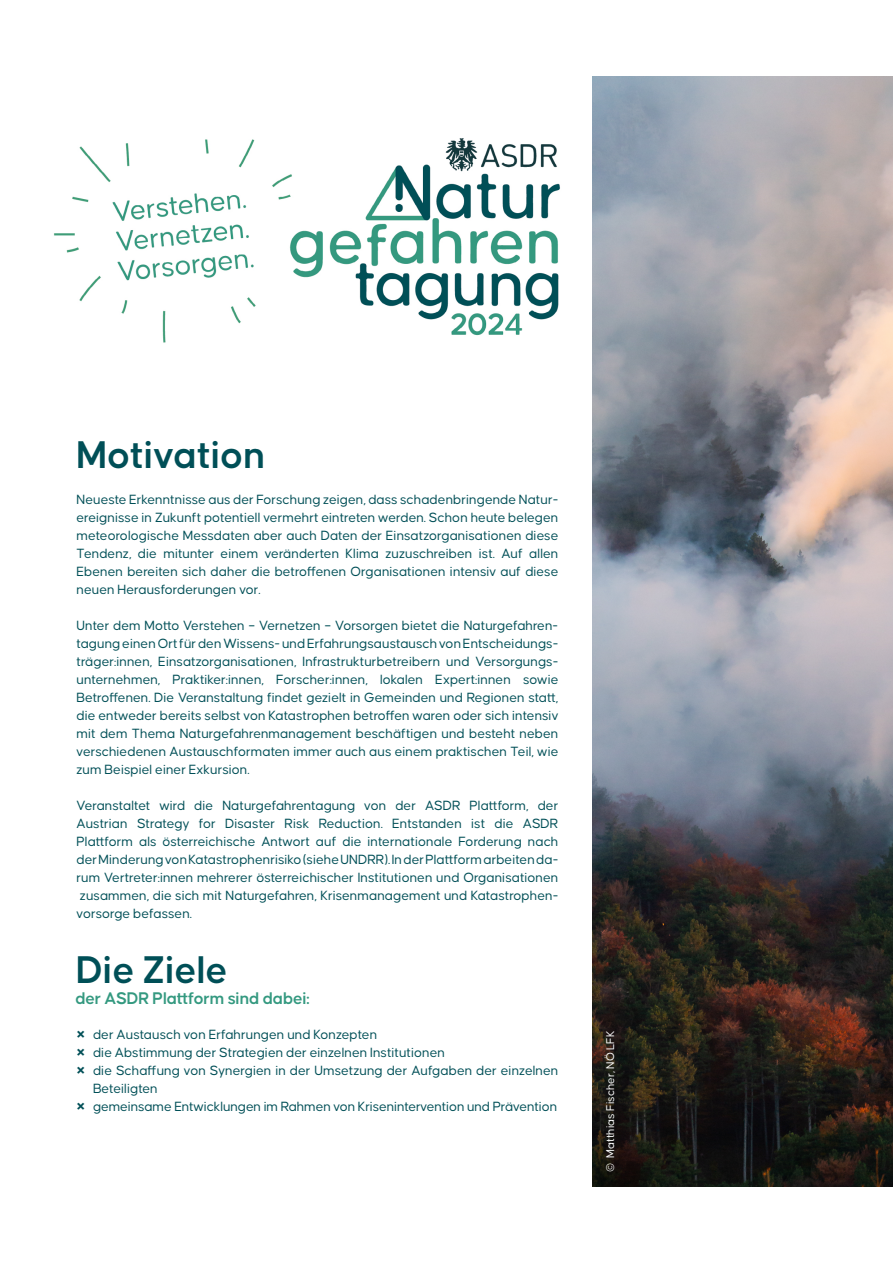
<style>
.page{position:relative;width:893px;height:1263px;background:#fff}
.page>*{position:absolute;margin:0;border:0;box-sizing:border-box;transform-origin:0 0}
.t1{font:600 41.25px "Causten";color:#004f57}
.t2{font:600 18px "Causten";letter-spacing:-.01em;color:#349980}
.t3{font:14.25px/18px "Causten";color:#004f57;text-align:justify}
.t4{font:12px "Causten";color:#fff}
.s1{font-weight:700;font-size:18px}
</style>
<div class="page">
<img style="left:592px;top:77px;width:301px;height:1109px">
<img style="left:54px;top:138px;width:506px;height:205px">
<h1 class="t1" style="left:77px;top:432px;width:190px">Motivation</h1>
<p class="t3" style="left:77px;top:490px;width:483px">Neueste Erkenntnisse aus der Forschung zeigen, dass schadenbringende Natur&shy;ereignisse in Zukunft potentiell vermehrt eintreten werden. Schon heute belegen meteorologische Messdaten aber auch Daten der Einsatzorganisationen diese Tendenz, die mitunter einem veränderten Klima zuzuschreiben ist. Auf allen Ebenen bereiten sich daher die betroffenen Organisationen intensiv auf diese neuen Herausforderungen vor.</p>
<p class="t3" style="left:77px;top:616px;width:483px">Unter dem Motto Verstehen – Vernetzen – Vorsorgen bietet die Naturgefahren&shy;tagung einen Ort für den Wissens- und Erfahrungsaustausch von Entscheidungs&shy;träger:innen, Einsatzorganisationen, Infrastrukturbetreibern und Versorgungs&shy;unternehmen, Praktiker:innen, Forscher:innen, lokalen Expert:innen sowie Betroffenen. Die Veranstaltung findet gezielt in Gemeinden und Regionen statt, die entweder bereits selbst von Katastrophen betroffen waren oder sich intensiv mit dem Thema Naturgefahrenmanagement beschäftigen und besteht neben verschiedenen Austauschformaten immer auch aus einem praktischen Teil, wie zum Beispiel einer Exkursion.</p>
<p class="t3" style="left:77px;top:796px;width:483px">Veranstaltet wird die Naturgefahrentagung von der ASDR Plattform, der Austrian Strategy for Disaster Risk Reduction. Entstanden ist die ASDR Plattform als österreichische Antwort auf die internationale Forderung nach der Minderung von Katastrophenrisiko (siehe UNDRR). In der Plattform arbeiten da&shy;rum Vertreter:innen mehrerer österreichischer Institutionen und Organisationen zusammen, die sich mit Naturgefahren, Krisenmanagement und Katastrophen&shy;vorsorge befassen.</p>
<h1 class="t1" style="left:76px;top:947px;width:153px">Die Ziele</h1>
<p class="t2" style="left:75px;top:989px;width:236px">der ASDR Plattform sind dabei:</p>
<p class="t3" style="left:77px;top:1025px;width:302px"><span class="s1">×</span> der Austausch von Erfahrungen und Konzepten</p>
<p class="t3" style="left:77px;top:1043px;width:370px"><span class="s1">×</span> die Abstimmung der Strategien der einzelnen Institutionen</p>
<p class="t3" style="left:77px;top:1061px;width:483px"><span class="s1">×</span> die Schaffung von Synergien in der Umsetzung der Aufgaben der einzelnen</p>
<p class="t3" style="left:93px;top:1079px;width:66px">Beteiligten</p>
<p class="t3" style="left:77px;top:1097px;width:482px"><span class="s1">×</span> gemeinsame Entwicklungen im Rahmen von Krisenintervention und Prävention</p>
<p class="t4" style="left:604px;top:1172px;width:143px;rotate:-90deg">© Matthias Fischer, NÖ LFK</p>
</div>
